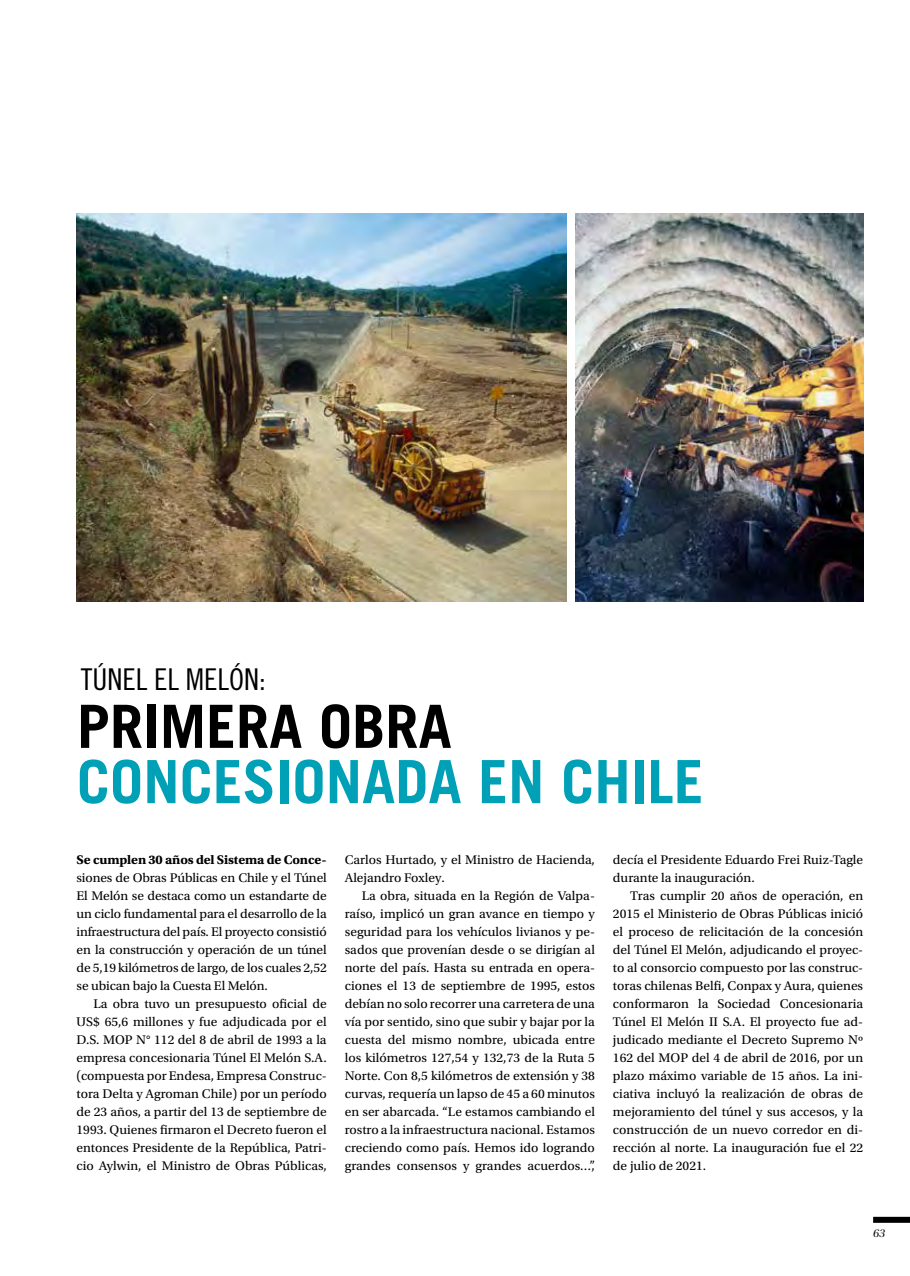
<style>
.page{position:relative;width:910px;height:1276px;background:#fff}
.page>*{position:absolute;margin:0;border:0;box-sizing:border-box;transform-origin:0 0}
.t1{font:700 59.7px "Trade Gothic";color:#00a1b7}
.t2{font:700 59.7px "Trade Gothic";color:#000}
.t3{font:30px "Trade Gothic Cond Eighteen";color:#000}
.t4{font:13.2px/18px "Utopia Std";color:#000;text-align:justify}
.t5{font:13.2px "Utopia Std Bold Capt";letter-spacing:-.01em;color:#000}
.t6{font:12px "Utopia Std Disp It";color:#000}
</style>
<div class="page">
<div style="left:873px;top:1216px;width:37px;height:6px;background:#000"></div>
<img style="left:576px;top:213px;width:287px;height:389px">
<img style="left:77px;top:213px;width:490px;height:389px">
<h2 class="t3" style="left:81px;top:662px;width:186px">TÚNEL EL MELÓN:</h2>
<h1 class="t2" style="left:77px;top:690px;width:376px">PRIMERA OBRA</h1>
<h1 class="t1" style="left:77px;top:745px;width:628px">CONCESIONADA EN CHILE</h1>
<p class="t5" style="left:77px;top:852px;width:252px">Se cumplen 30 años del Sistema de Conce-</p>
<p class="t4" style="left:77px;top:869px;width:252px">siones de Obras Públicas en Chile y el Túnel El Melón se destaca como un estandarte de un ciclo fundamental para el desarrollo de la infraestructura del país. El proyecto consistió en la construcción y operación de un túnel de 5,19 kilómetros de largo, de los cuales 2,52 se ubican bajo la Cuesta El Melón.</p>
<p class="t4" style="left:77px;top:995px;width:252px;text-indent:17px">La obra tuvo un presupuesto oficial de US$ 65,6 millones y fue adjudicada por el D.S. MOP N° 112 del 8 de abril de 1993 a la empresa concesionaria Túnel El Melón S.A. (compuesta por Endesa, Empresa Construc&shy;tora Delta y Agroman Chile) por un período de 23 años, a partir del 13 de septiembre de 1993. Quienes firmaron el Decreto fueron el entonces Presidente de la República, Patri&shy;cio Aylwin, el Ministro de Obras Públicas,</p>
<p class="t4" style="left:345px;top:851px;width:252px">Carlos Hurtado, y el Ministro de Hacienda,<br>Alejandro Foxley.</p>
<p class="t4" style="left:345px;top:887px;width:252px;text-indent:17px">La obra, situada en la Región de Valpa&shy;raíso, implicó un gran avance en tiempo y seguridad para los vehículos livianos y pe&shy;sados que provenían desde o se dirigían al norte del país. Hasta su entrada en opera&shy;ciones el 13 de septiembre de 1995, estos debían no solo recorrer una carretera de una vía por sentido, sino que subir y bajar por la cuesta del mismo nombre, ubicada entre los kilómetros 127,54 y 132,73 de la Ruta 5<br>Norte. Con 8,5 kilómetros de extensión y 38 curvas, requería un lapso de 45 a 60 minutos en ser abarcada. “Le estamos cambiando el rostro a la infraestructura nacional. Estamos creciendo como país. Hemos ido logrando grandes consensos y grandes acuerdos…”,</p>
<p class="t4" style="left:613px;top:851px;width:252px">decía el Presidente Eduardo Frei Ruiz-Tagle durante la inauguración.</p>
<p class="t4" style="left:613px;top:887px;width:252px;text-indent:17px">Tras cumplir 20 años de operación, en 2015 el Ministerio de Obras Públicas inició el proceso de relicitación de la concesión del Túnel El Melón, adjudicando el proyec&shy;to al consorcio compuesto por las construc&shy;toras chilenas Belfi, Conpax y Aura, quienes conformaron la Sociedad Concesionaria Túnel El Melón II S.A. El proyecto fue ad&shy;judicado mediante el Decreto Supremo Nº 162 del MOP del 4 de abril de 2016, por un plazo máximo variable de 15 años. La ini&shy;ciativa incluyó la realización de obras de mejoramiento del túnel y sus accesos, y la construcción de un nuevo corredor en di&shy;rección al norte. La inauguración fue el 22 de julio de 2021.</p>
<p class="t6" style="left:873px;top:1227px;width:13px">63</p>
</div>
